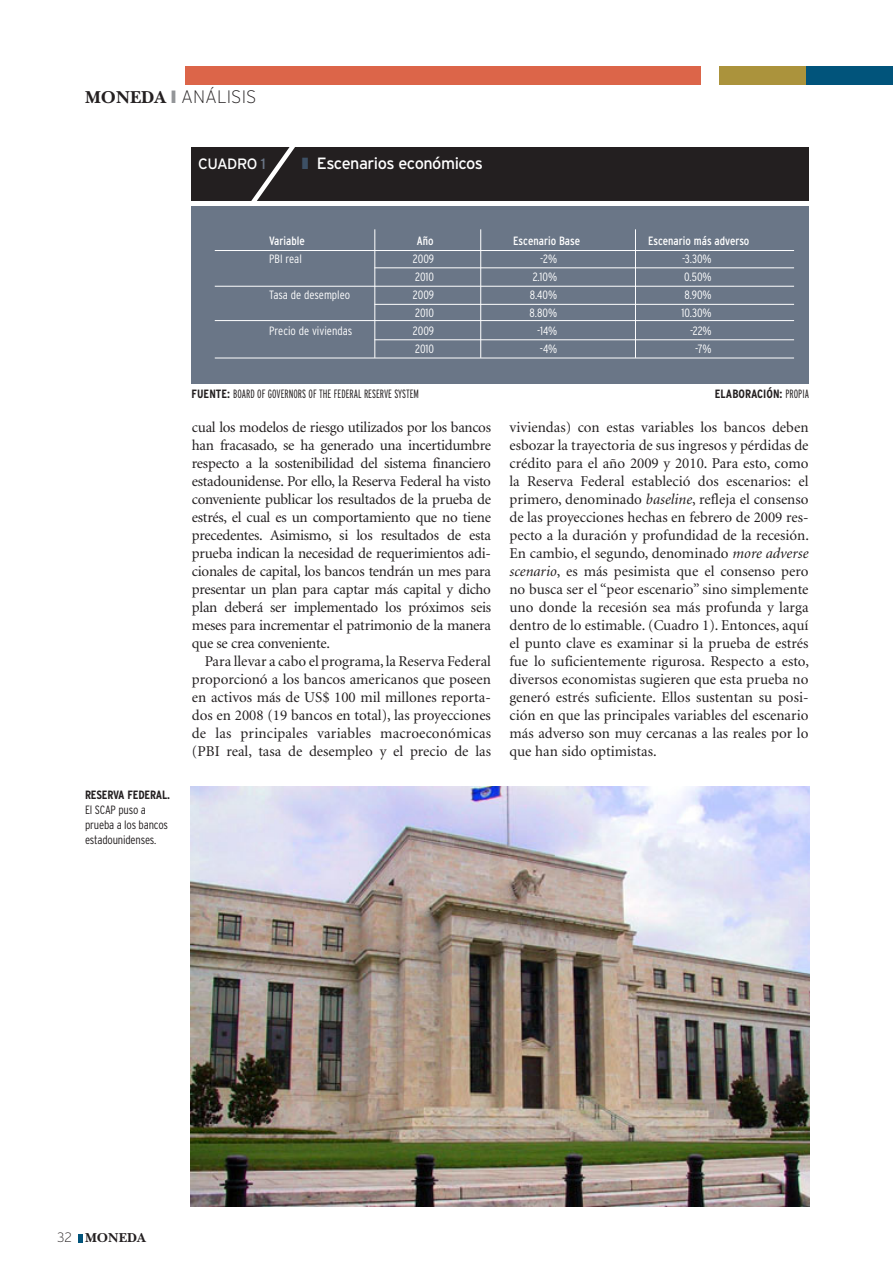
<style>
.page{position:relative;width:893px;height:1276px;background:#fff}
.page>*{position:absolute;margin:0;border:0;box-sizing:border-box;transform-origin:0 0}
.t1{font:200 18px "Interstate";color:#231f20}
.t2{font:16.35px "Interstate";letter-spacing:-.03em;color:#fff}
.TXTOK{font:15px/18px "Minion";letter-spacing:-.005em;color:#231f20;text-align:justify}
.t3{font:15px "Interstate";color:#fff}
.t4{font:13.5px "New Baskerville Bold SC";color:#231f20}
.t5{font:300 condensed 12px "Interstate";color:#fff}
.t6{font:300 extra-condensed 12px "Interstate";color:#231f20}
.t7{font:condensed 12px "Interstate";color:#fff}
.t8{font:300 condensed 12px/15px "Interstate";letter-spacing:-.015em;color:#231f20}
.t9{font:700 condensed 12px "Interstate";letter-spacing:-.015em;color:#231f20}
.s1{font-family:"New Baskerville Bold SC";font-weight:400}
.s2{color:#939598}
.s3{color:#6a7687}
.s4{color:#3d5065}
.s5{font-weight:700;font-stretch:condensed}
.s6{font-weight:300;font-stretch:extra-condensed}
.s7{font-style:italic}
.s8{font-family:"Interstate";font-weight:200}
</style>
<div class="page">
<svg style="left:79px;top:1234px;width:4px;height:8px"></svg>
<div style="left:185px;top:67px;width:515px;height:18px;background:#dc6549"></div>
<div style="left:719px;top:67px;width:87px;height:18px;background:#ab933c"></div>
<div style="left:806px;top:67px;width:87px;height:18px;background:#01547b"></div>
<img style="left:191px;top:786px;width:618px;height:420px">
<div style="left:192px;top:206px;width:617px;height:177px;background:#6a7687"></div>
<div style="left:192px;top:147px;width:617px;height:54px;background:#231f20"></div>
<svg style="left:251px;top:147px;width:44px;height:54px"></svg>
<hr style="left:215px;top:250px;width:579px;height:1px;background:#fff">
<hr style="left:374px;top:229px;width:1px;height:129px;background:#fff">
<hr style="left:374px;top:267px;width:420px;height:1px;background:#fff">
<hr style="left:215px;top:286px;width:579px;height:1px;background:#fff">
<hr style="left:374px;top:304px;width:420px;height:1px;background:#fff">
<hr style="left:215px;top:320px;width:579px;height:1px;background:#fff">
<hr style="left:374px;top:339px;width:420px;height:1px;background:#fff">
<hr style="left:215px;top:358px;width:579px;height:1px;background:#fff">
<hr style="left:480px;top:229px;width:1px;height:129px;background:#fff">
<hr style="left:635px;top:229px;width:1px;height:129px;background:#fff">
<p class="t1" style="left:85px;top:87px;width:173px"><span class="s1">MONEDA</span> <span class="s2">❙</span> ANÁLISIS</p>
<p class="t3" style="left:198px;top:155px;width:69px">cuadro <span class="s3">1</span></p>
<p class="t2" style="left:302px;top:154px;width:183px"><span class="s4">❚</span> Escenarios económicos</p>
<p class="t7" style="left:269px;top:234px;width:37px">Variable</p>
<p class="t7" style="left:417px;top:234px;width:18px">Año</p>
<p class="t7" style="left:513px;top:234px;width:68px">Escenario Base</p>
<p class="t7" style="left:648px;top:234px;width:103px">Escenario más adverso</p>
<p class="t5" style="left:269px;top:252px;width:34px">PBI real</p>
<p class="t5" style="left:413px;top:252px;width:23px">2009</p>
<p class="t5" style="left:540px;top:252px;width:18px">-2%</p>
<p class="t5" style="left:682px;top:252px;width:31px">-3.30%</p>
<p class="t5" style="left:415px;top:270px;width:21px">2010</p>
<p class="t5" style="left:533px;top:270px;width:26px">2.10%</p>
<p class="t5" style="left:684px;top:270px;width:29px">0.50%</p>
<p class="t5" style="left:269px;top:288px;width:83px">Tasa de desempleo</p>
<p class="t5" style="left:413px;top:288px;width:23px">2009</p>
<p class="t5" style="left:530px;top:288px;width:29px">8.40%</p>
<p class="t5" style="left:684px;top:288px;width:29px">8.90%</p>
<p class="t5" style="left:415px;top:306px;width:21px">2010</p>
<p class="t5" style="left:530px;top:306px;width:29px">8.80%</p>
<p class="t5" style="left:681px;top:306px;width:32px">10.30%</p>
<p class="t5" style="left:269px;top:324px;width:85px">Precio de viviendas</p>
<p class="t5" style="left:413px;top:324px;width:23px">2009</p>
<p class="t5" style="left:537px;top:324px;width:22px">-14%</p>
<p class="t5" style="left:690px;top:324px;width:23px">-22%</p>
<p class="t5" style="left:415px;top:342px;width:21px">2010</p>
<p class="t5" style="left:540px;top:342px;width:19px">-4%</p>
<p class="t5" style="left:695px;top:342px;width:18px">-7%</p>
<p class="t6" style="left:192px;top:387px;width:229px"><span class="s5">FUENTE:</span> BOARD OF GOVERNORS OF THE FEDERAL RESERVE SYSTEM</p>
<p class="t9" style="left:715px;top:387px;width:95px">ELABORACIÓN: <span class="s6">PROPIA</span></p>
<p class="t9" style="left:85px;top:788px;width:87px">RESERVA FEDERAL.</p>
<p class="t8" style="left:85px;top:802px;width:84px">El SCAP puso a prueba a los bancos estadounidenses.</p>
<p class="TXTOK" style="left:192px;top:419px;width:301px">cual los modelos de riesgo utilizados por los bancos han fracasado, se ha generado una incertidumbre respecto a la sostenibilidad del sistema financiero estadounidense. Por ello, la Reserva Federal ha visto conveniente publicar los resultados de la prueba de estrés, el cual es un comportamiento que no tiene precedentes. Asimismo, si los resultados de esta prueba indican la necesidad de requerimientos adi&shy;cionales de capital, los bancos tendrán un mes para presentar un plan para captar más capital y dicho plan deberá ser implementado los próximos seis meses para incrementar el patrimonio de la manera que se crea conveniente.</p>
<p class="TXTOK" style="left:192px;top:653px;width:301px;text-indent:13px">Para llevar a cabo el programa, la Reserva Federal proporcionó a los bancos americanos que poseen en activos más de US$ 100 mil millones reporta&shy;dos en 2008 (19 bancos en total), las proyecciones de las principales variables macroeconómicas (PBI real, tasa de desempleo y el precio de las</p>
<p class="TXTOK" style="left:509px;top:419px;width:301px">viviendas) con estas variables los bancos deben esbozar la trayectoria de sus ingresos y pérdidas de crédito para el año 2009 y 2010. Para esto, como la Reserva Federal estableció dos escenarios: el primero, denominado <span class="s7">baseline</span>, refleja el consenso de las proyecciones hechas en febrero de 2009 res&shy;pecto a la duración y profundidad de la recesión.<br>En cambio, el segundo, denominado <span class="s7">more adverse scenario</span>, es más pesimista que el consenso pero no busca ser el “peor escenario” sino simplemente uno donde la recesión sea más profunda y larga dentro de lo estimable. (Cuadro 1). Entonces, aquí el punto clave es examinar si la prueba de estrés fue lo suficientemente rigurosa. Respecto a esto, diversos economistas sugieren que esta prueba no generó estrés suficiente. Ellos sustentan su posi&shy;ción en que las principales variables del escenario más adverso son muy cercanas a las reales por lo que han sido optimistas.</p>
<p class="t4" style="left:57px;top:1230px;width:90px"><span class="s8">32</span> MONEDA</p>
</div>
